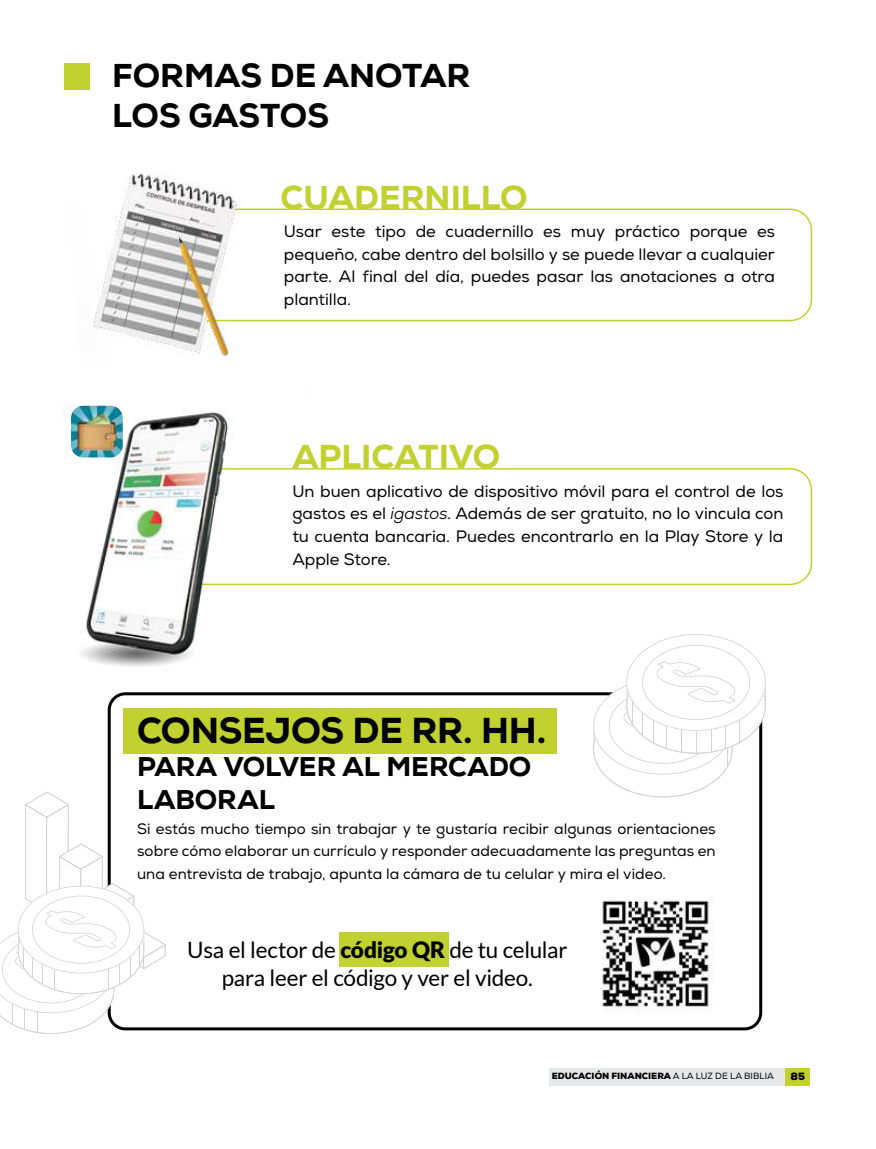
<style>
.page{position:relative;width:876px;height:1149px;background:#fff}
.page>*{position:absolute;margin:0;border:0;box-sizing:border-box;transform-origin:0 0}
.t1{font:800 36px "Nexa";letter-spacing:-.01em;color:#000}
.t2{font:800 33px/39.6px "Nexa";color:#000}
.t3{font:800 33px "Nexa";color:#c1d12f}
.t4{font:800 27px/33px "Nexa";color:#000}
.t5{font:22.5px/28.5px "Lato";letter-spacing:-.01em;color:#000;text-align:center}
.t6{font:16.5px/22.5px "Nexa";color:#000;text-align:justify}
.t7{font:15px/22.5px "Nexa";letter-spacing:.005em;color:#000;text-align:justify}
.t8{font:900 10.5px "Nexa";color:#000}
.t9{font:900 9px "Nexa";color:#000}
.s1{font-style:italic}
.s2{font-weight:900}
.s3{font-weight:400}
</style>
<div class="page">
<div style="left:167px;top:208px;width:645px;height:113px;border:2px solid #c1d12f;border-radius:21px"></div>
<div style="left:167px;top:468px;width:645px;height:117px;border:2px solid #c1d12f;border-radius:21px"></div>
<img style="left:80px;top:421px;width:231px;height:246px">
<div style="left:64px;top:64px;width:25px;height:26px;background:#c1d12f"></div>
<img style="left:88px;top:173px;width:231px;height:248px">
<img style="left:71px;top:405px;width:52px;height:52px">
<div style="left:108px;top:692px;width:654px;height:338px;border:3px solid #000;border-radius:16px"></div>
<svg style="left:0;top:791px;width:166px;height:242px"></svg>
<div style="left:124px;top:708px;width:433px;height:45px;background:#c1d12f"></div>
<div style="left:339px;top:931px;width:109px;height:34px;background:#c1d12f"></div>
<svg style="left:593px;top:634px;width:173px;height:191px"></svg>
<div style="left:549px;top:1067px;width:236px;height:17px;background:#e6e7e8"></div>
<div style="left:785px;top:1067px;width:25px;height:17px;background:#c1d12f"></div>
<img style="left:602px;top:900px;width:112px;height:112px">
<h2 class="t2" style="left:112px;top:56px;width:360px">FORMAS DE ANOTAR<br>LOS GASTOS</h2>
<h2 class="t3" style="left:280px;top:177px;width:249px">CUADERNILLO</h2>
<p class="t6" style="left:284px;top:220px;width:493px">Usar este tipo de cuadernillo es muy práctico porque es pequeño, cabe dentro del bolsillo y se puede llevar a cualquier parte. Al final del día, puedes pasar las anotaciones a otra plantilla.</p>
<h2 class="t3" style="left:292px;top:435px;width:209px">APLICATIVO</h2>
<p class="t6" style="left:292px;top:480px;width:493px">Un buen aplicativo de dispositivo móvil para el control de los gastos es el <span class="s1">igastos</span>. Además de ser gratuito, no lo vincula con tu cuenta bancaria. Puedes encontrarlo en la Play Store y la Apple Store.</p>
<h1 class="t1" style="left:137px;top:707px;width:411px">CONSEJOS DE RR. HH.</h1>
<h3 class="t4" style="left:137px;top:750px;width:396px">PARA VOLVER AL MERCADO<br>LABORAL</h3>
<p class="t7" style="left:137px;top:817px;width:580px">Si estás mucho tiempo sin trabajar y te gustaría recibir algunas orientaciones sobre cómo elaborar un currículo y responder adecuadamente las preguntas en una entrevista de trabajo, apunta la cámara de tu celular y mira el video.</p>
<p class="t6" style="left:158px;top:823px;width:493px">Um bom aplicativo de aparelho celular para o controle dos gastos é o igastos. Além de gratuito, ele não vincula sua conta bancária. Você pode encontrá-lo na play store ou na aple</p>
<h3 class="t5" style="left:187px;top:935px;width:382px">Usa el lector de <span class="s2">código QR</span> de tu celular para leer el código y ver el video.</h3>
<p class="t9" style="left:552px;top:1069px;width:224px">EDUCACIÓN FINANCIERA <span class="s3">A LA LUZ DE LA BIBLIA</span></p>
<p class="t8" style="left:790px;top:1069px;width:16px">85</p>
</div>
